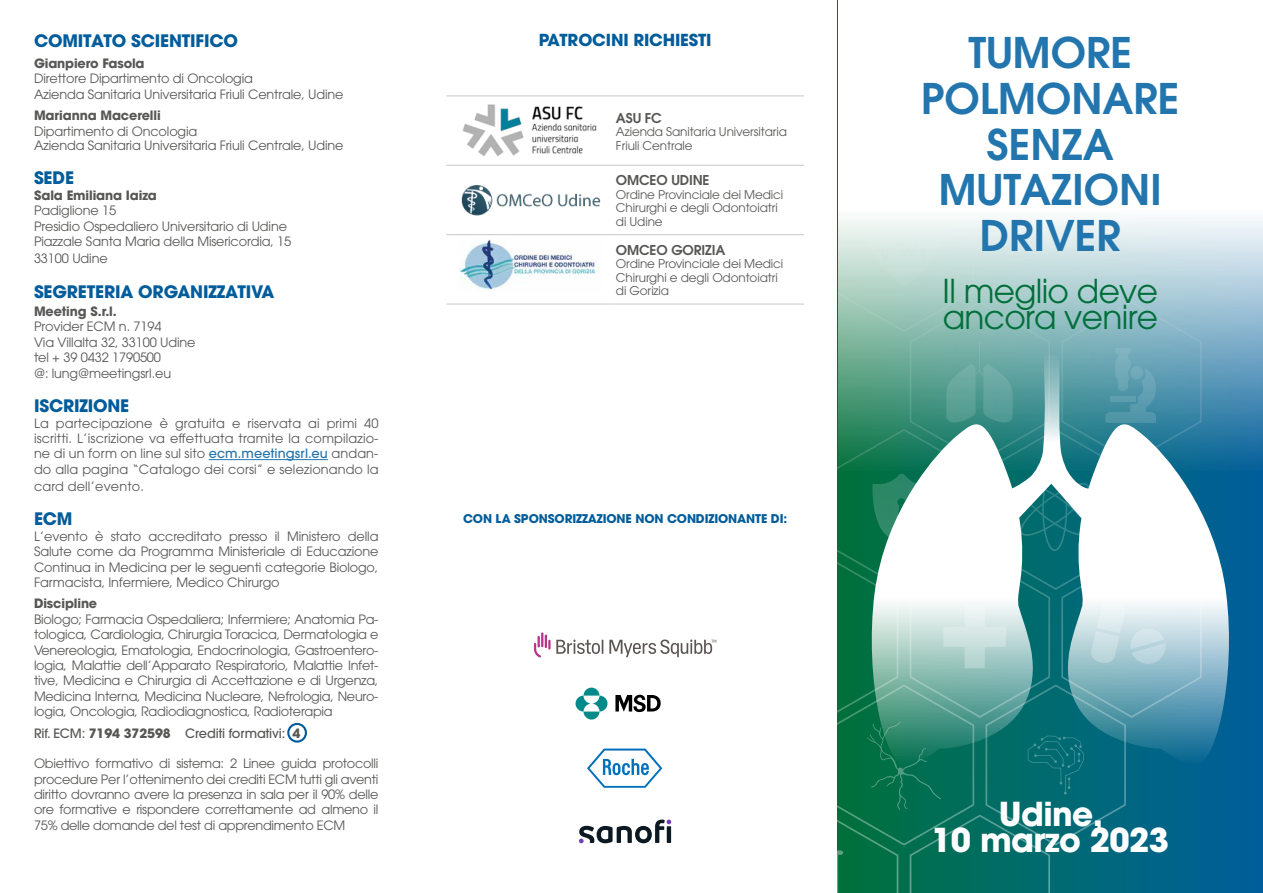
<style>
.page{position:relative;width:1263px;height:893px;background:#fff}
.page>*{position:absolute;margin:0;border:0;box-sizing:border-box;transform-origin:0 0}
.t1{font:600 42px/45.9px "Avant Garde";color:#2375ae;text-align:center}
.t2{font:32.7px/25.8px "ITC Avant Garde Pro";letter-spacing:-.02em;color:#006f3a}
.t3{font:700 32.7px/25.8px "ITC Avant Garde Pro";letter-spacing:-.02em;color:#fff;text-align:center}
.t4{font:700 17.1px "ITC Avant Garde Pro";letter-spacing:-.01em;color:#005c9b}
.t5{font:700 16.5px "ITC Avant Garde Pro";letter-spacing:-.01em;color:#005c9b}
.t6{font:600 13.5px "Avant Garde";letter-spacing:-.01em;color:#575756}
.t7{font:12.9px/15.5px "ITC Avant Garde Pro";letter-spacing:-.01em;color:#575756}
.t8{font:700 12.9px "ITC Avant Garde Pro";letter-spacing:-.01em;color:#575756}
.t9{font:500 12.9px "ITC Avant Garde Pro";letter-spacing:-.01em;color:#575756}
.t10{font:12.9px "ITC Avant Garde Pro";letter-spacing:.01em;color:#575756}
.t11{font:12px/13.5px "Avant Garde";letter-spacing:-.01em;color:#575756}
.t12{font:700 12px "ITC Avant Garde Pro";letter-spacing:-.01em;color:#005c9b}
.s1{font-weight:500;color:#2375ae}
.s2{font-weight:700}
</style>
<div class="page">
<div style="left:837px;top:0;width:426px;height:893px;background:#005e97"></div>
<svg style="left:1202px;top:471px;width:28px;height:297px"></svg>
<svg style="left:758px;top:171px;width:444px;height:722px"></svg>
<svg style="left:838px;top:0;width:425px;height:471px"></svg>
<hr style="left:615px;top:234px;width:189px;height:1px;background:#c6c6c6">
<hr style="left:615px;top:304px;width:189px;height:1px;background:#c6c6c6">
<hr style="left:446px;top:96px;width:169px;height:1px;background:#c6c6c6">
<hr style="left:615px;top:96px;width:189px;height:1px;background:#c6c6c6">
<hr style="left:446px;top:165px;width:169px;height:1px;background:#c6c6c6">
<hr style="left:615px;top:165px;width:189px;height:1px;background:#c6c6c6">
<hr style="left:446px;top:234px;width:169px;height:1px;background:#c6c6c6">
<hr style="left:446px;top:304px;width:169px;height:1px;background:#c6c6c6">
<img style="left:462px;top:104px;width:135px;height:52px">
<img style="left:461px;top:185px;width:140px;height:31px">
<img style="left:460px;top:239px;width:139px;height:52px">
<svg style="left:534px;top:632px;width:16px;height:25px"></svg>
<svg style="left:556px;top:639px;width:160px;height:18px"></svg>
<svg style="left:583px;top:688px;width:16px;height:8px"></svg>
<svg style="left:583px;top:712px;width:16px;height:7px"></svg>
<svg style="left:575px;top:696px;width:16px;height:16px"></svg>
<svg style="left:592px;top:696px;width:15px;height:16px"></svg>
<svg style="left:615px;top:695px;width:46px;height:17px"></svg>
<svg style="left:587px;top:749px;width:75px;height:39px"></svg>
<svg style="left:579px;top:820px;width:92px;height:23px"></svg>
<div style="left:287px;top:723px;width:20px;height:20px;border:2px solid #005c9b;border-radius:50%"></div>
<hr style="left:209px;top:459px;width:119px;height:1px;background:#2375ae">
<h3 class="t4" style="left:34px;top:29px;width:206px">COMITATO SCIENTIFICO</h3>
<p class="t8" style="left:34px;top:55px;width:112px">Gianpiero Fasola</p>
<p class="t7" style="left:34px;top:71px;width:311px">Direttore Dipartimento di Oncologia<br>Azienda Sanitaria Universitaria Friuli Centrale, Udine</p>
<p class="t8" style="left:34px;top:107px;width:128px">Marianna Macerelli</p>
<p class="t7" style="left:34px;top:124px;width:311px;line-height:14.1px">Dipartimento di Oncologia<br>Azienda Sanitaria Universitaria Friuli Centrale, Udine</p>
<h3 class="t4" style="left:34px;top:167px;width:42px">SEDE</h3>
<p class="t8" style="left:34px;top:186px;width:124px">Sala Emiliana Iaiza</p>
<p class="t7" style="left:34px;top:202px;width:259px">Padiglione 15<br>Presidio Ospedaliero Universitario di Udine<br>Piazzale Santa Maria della Misericordia, 15</p>
<p class="t7" style="left:34px;top:250px;width:75px">33100 Udine</p>
<h3 class="t4" style="left:34px;top:280px;width:242px">SEGRETERIA ORGANIZZATIVA</h3>
<p class="t8" style="left:34px;top:303px;width:84px">Meeting S.r.l.</p>
<p class="t7" style="left:34px;top:319px;width:163px">Provider ECM n. 7194<br>Via Villalta 32, 33100 Udine tel + 39 0432 1790500<br>@: lung@meetingsrl.eu</p>
<h3 class="t4" style="left:34px;top:394px;width:97px">ISCRIZIONE</h3>
<p class="t7" style="left:34px;top:415px;width:346px;text-align:justify">La partecipazione è gratuita e riservata ai primi 40 iscritti. L’iscrizione va effettuata tramite la compilazio&shy;ne di un form on line sul sito <span class="s1">ecm.meetingsrl.eu</span> andan&shy;do alla pagina “Catalogo dei corsi” e selezionando la</p>
<p class="t10" style="left:34px;top:478px;width:111px">card dell’evento.</p>
<h3 class="t4" style="left:34px;top:508px;width:40px">ECM</h3>
<p class="t7" style="left:34px;top:528px;width:346px;text-align:justify">L’evento è stato accreditato presso il Ministero della Salute come da Programma Ministeriale di Educazione Continua in Medicina per le seguenti categorie Biologo, Farmacista, Infermiere, Medico Chirurgo</p>
<p class="t8" style="left:34px;top:595px;width:65px">Discipline</p>
<p class="t7" style="left:34px;top:611px;width:346px;text-align:justify">Biologo; Farmacia Ospedaliera; Infermiere; Anatomia Pa&shy;tologica, Cardiologia, Chirurgia Toracica, Dermatologia e Venereologia, Ematologia, Endocrinologia, Gastroentero&shy;logia, Malattie dell’Apparato Respiratorio, Malattie Infet&shy;tive, Medicina e Chirurgia di Accettazione e di Urgenza, Medicina Interna, Medicina Nucleare, Nefrologia, Neuro&shy;logia, Oncologia, Radiodiagnostica, Radioterapia</p>
<p class="t9" style="left:34px;top:725px;width:268px">Rif. ECM: <span class="s2">7194 372598</span> Crediti formativi: <span class="s2">4</span></p>
<p class="t7" style="left:34px;top:756px;width:346px;text-align:justify">Obiettivo formativo di sistema: 2 Linee guida protocolli procedure Per l’ottenimento dei crediti ECM tutti gli aventi diritto dovranno avere la presenza in sala per il 90% delle ore formative e rispondere correttamente ad almeno il 75% delle domande del test di apprendimento ECM</p>
<p class="t5" style="left:539px;top:29px;width:174px">PATROCINI RICHIESTI</p>
<p class="t6" style="left:616px;top:109px;width:47px">ASU FC</p>
<p class="t11" style="left:616px;top:125px;width:172px">Azienda Sanitaria Universitaria<br>Friuli Centrale</p>
<p class="t6" style="left:616px;top:171px;width:95px">OMCEO UDINE</p>
<p class="t11" style="left:616px;top:187px;width:169px">Ordine Provinciale dei Medici<br>Chirurghi e degli Odontoiatri di Udine</p>
<p class="t6" style="left:616px;top:241px;width:111px">OMCEO GORIZIA</p>
<p class="t11" style="left:616px;top:257px;width:169px">Ordine Provinciale dei Medici<br>Chirurghi e degli Odontoiatri di Gorizia</p>
<p class="t12" style="left:463px;top:511px;width:326px">CON LA SPONSORIZZAZIONE NON CONDIZIONANTE DI:</p>
<h1 class="t1" style="left:921px;top:29px;width:260px">TUMORE<br>POLMONARE<br>SENZA<br>MUTAZIONI<br>DRIVER</h1>
<h2 class="t2" style="left:942px;top:278px;width:217px">Il meglio deve ancora venire</h2>
<h2 class="t3" style="left:931px;top:800px;width:239px">Udine,<br>10 marzo 2023</h2>
</div>
